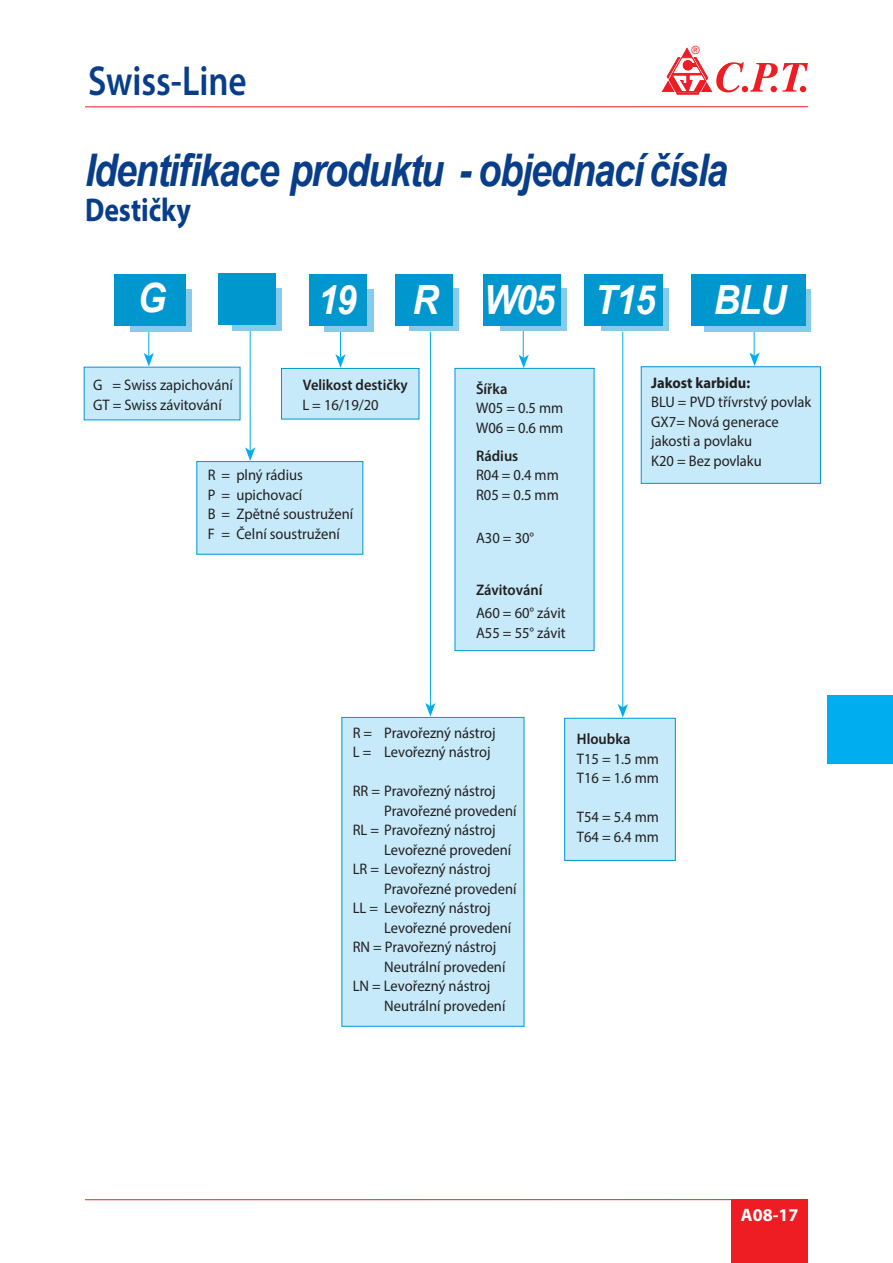
<style>
.page{position:relative;width:893px;height:1263px;background:#fff}
.page>*{position:absolute;margin:0;border:0;box-sizing:border-box;transform-origin:0 0}
.t1{font:italic 700 45px "Arial";letter-spacing:-.035em;color:#083e89;scale:.84 1}
.t2{font:600 42px "Myriad Pro";color:#083e89;scale:.84 1}
.t3{font:italic 700 40.35px "Arial";letter-spacing:-.03em;color:#fff;scale:.9 1}
.t4{font:700 33px "Myriad Pro";color:#083e89;scale:.84 1}
.t5{font:700 18px "Myriad Pro";color:#fff}
.t6{font:15.3px/19.5px "Myriad Pro";color:#231f20;scale:.95 1}
.t7{font:600 15.3px "Myriad Pro";color:#231f20;scale:.95 1}
.t8{font:700 15.3px "Myriad Pro";color:#231f20;scale:.95 1}
.t9{font:11.25px "Arial";color:#ee1d23}
</style>
<div class="page">
<hr style="left:85px;top:106px;width:723px;height:1px;background:#ee1d23">
<div style="left:731px;top:1199px;width:77px;height:64px;background:#ee1d23"></div>
<hr style="left:85px;top:1199px;width:723px;height:1px;background:#ee1d23">
<div style="left:827px;top:695px;width:66px;height:68px;background:#00aeef"></div>
<svg style="left:662px;top:48px;width:146px;height:46px"></svg>
<div style="left:84px;top:367px;width:156px;height:53px;background:#c6eafa"></div>
<svg style="left:519px;top:355px;width:10px;height:13px"></svg>
<svg style="left:749px;top:352px;width:11px;height:14px"></svg>
<hr style="left:250px;top:330px;width:1px;height:121px;background:#00aeef">
<svg style="left:245px;top:447px;width:10px;height:14px"></svg>
<hr style="left:430px;top:332px;width:1px;height:376px;background:#00aeef">
<hr style="left:622px;top:332px;width:1px;height:376px;background:#00aeef">
<hr style="left:523px;top:331px;width:1px;height:30px;background:#00aeef">
<hr style="left:754px;top:331px;width:1px;height:30px;background:#00aeef">
<svg style="left:425px;top:703px;width:10px;height:13px"></svg>
<svg style="left:618px;top:704px;width:10px;height:14px"></svg>
<svg style="left:144px;top:332px;width:10px;height:34px"></svg>
<svg style="left:335px;top:332px;width:11px;height:36px"></svg>
<div style="left:197px;top:461px;width:166px;height:93px;background:#c6eafa;border:1px solid #0097cf"></div>
<div style="left:641px;top:367px;width:179px;height:116px;background:#c6eafa"></div>
<div style="left:281px;top:368px;width:138px;height:51px;background:#c6eafa;border:1px solid #0097cf"></div>
<div style="left:455px;top:368px;width:139px;height:283px;background:#c6eafa;border:1px solid #0097cf"></div>
<div style="left:565px;top:718px;width:110px;height:142px;background:#c6eafa"></div>
<div style="left:342px;top:717px;width:182px;height:309px;background:#c6eafa"></div>
<div style="left:130px;top:290px;width:61px;height:42px;background:#86ccea"></div>
<div style="left:114px;top:275px;width:72px;height:51px;background:#0097cf"></div>
<div style="left:704px;top:289px;width:107px;height:43px;background:#86ccea"></div>
<div style="left:691px;top:275px;width:114px;height:51px;background:#0097cf"></div>
<div style="left:601px;top:289px;width:68px;height:42px;background:#86ccea"></div>
<div style="left:584px;top:274px;width:79px;height:52px;background:#0097cf"></div>
<div style="left:500px;top:289px;width:67px;height:42px;background:#86ccea"></div>
<div style="left:484px;top:274px;width:77px;height:52px;background:#0097cf"></div>
<div style="left:324px;top:289px;width:49px;height:42px;background:#86ccea"></div>
<div style="left:310px;top:274px;width:57px;height:52px;background:#0097cf"></div>
<div style="left:232px;top:288px;width:50px;height:42px;background:#86ccea"></div>
<div style="left:218px;top:274px;width:58px;height:51px;background:#0097cf"></div>
<div style="left:409px;top:289px;width:50px;height:42px;background:#86ccea"></div>
<div style="left:396px;top:275px;width:57px;height:51px;background:#0097cf"></div>
<h2 class="t2" style="left:88px;top:64px;width:190px">Swiss-Line</h2>
<p class="t9" style="left:691px;top:46px;width:10px">®</p>
<h1 class="t1" style="left:85px;top:153px;width:767px">Identifikace produktu - objednací čísla</h1>
<h3 class="t4" style="left:85px;top:196px;width:128px">Destičky</h3>
<h3 class="t3" style="left:138px;top:283px;width:33px">G</h3>
<h3 class="t3" style="left:318px;top:285px;width:44px">19</h3>
<h3 class="t3" style="left:413px;top:285px;width:271px">R W05 T15</h3>
<h3 class="t3" style="left:714px;top:285px;width:82px">BLU</h3>
<p class="t6" style="left:93px;top:377px;width:149px">G = Swiss zapichování<br>GT = Swiss závitování</p>
<p class="t8" style="left:651px;top:376px;width:106px">Jakost karbidu:</p>
<p class="t7" style="left:303px;top:379px;width:112px">Velikost destičky</p>
<p class="t6" style="left:302px;top:396px;width:82px">L = 16/19/20</p>
<p class="t7" style="left:476px;top:382px;width:35px">Šířka</p>
<p class="t6" style="left:476px;top:399px;width:93px">W05 = 0.5 mm<br>W06 = 0.6 mm</p>
<p class="t7" style="left:476px;top:449px;width:46px">Rádius</p>
<p class="t6" style="left:476px;top:466px;width:89px">R04 = 0.4 mm<br>R05 = 0.5 mm</p>
<p class="t6" style="left:476px;top:529px;width:63px">A30 = 30°</p>
<p class="t6" style="left:651px;top:394px;width:170px">BLU = PVD třívrstvý povlak<br>GX7= Nová generace jakosti a povlaku<br>K20 = Bez povlaku</p>
<p class="t6" style="left:208px;top:467px;width:154px">R = plný rádius<br>P = upichovací<br>B = Zpětné soustružení<br>F = Čelní soustružení</p>
<p class="t7" style="left:476px;top:583px;width:71px">Závitování</p>
<p class="t6" style="left:476px;top:605px;width:96px">A60 = 60° závit<br>A55 = 55° závit</p>
<p class="t6" style="left:353px;top:724px;width:152px">R = Pravořezný nástroj<br>L = Levořezný nástroj</p>
<p class="t6" style="left:353px;top:783px;width:152px">RR = Pravořezný nástroj</p>
<p class="t6" style="left:384px;top:802px;width:141px">Pravořezné provedení</p>
<p class="t6" style="left:353px;top:822px;width:152px">RL = Pravořezný nástroj</p>
<p class="t6" style="left:384px;top:841px;width:135px">Levořezné provedení</p>
<p class="t6" style="left:353px;top:861px;width:147px">LR = Levořezný nástroj</p>
<p class="t6" style="left:384px;top:880px;width:141px">Pravořezné provedení</p>
<p class="t6" style="left:353px;top:900px;width:147px">LL = Levořezný nástroj</p>
<p class="t6" style="left:384px;top:919px;width:135px">Levořezné provedení</p>
<p class="t6" style="left:353px;top:939px;width:153px">RN = Pravořezný nástroj</p>
<p class="t6" style="left:384px;top:958px;width:129px">Neutrální provedení</p>
<p class="t6" style="left:353px;top:978px;width:146px">LN = Levořezný nástroj</p>
<p class="t6" style="left:384px;top:997px;width:129px">Neutrální provedení</p>
<p class="t7" style="left:577px;top:733px;width:58px">Hloubka</p>
<p class="t6" style="left:577px;top:750px;width:88px">T15 = 1.5 mm<br>T16 = 1.6 mm</p>
<p class="t6" style="left:577px;top:809px;width:88px">T54 = 5.4 mm<br>T64 = 6.4 mm</p>
<p class="t5" style="left:741px;top:1207px;width:59px">A08-17</p>
</div>
